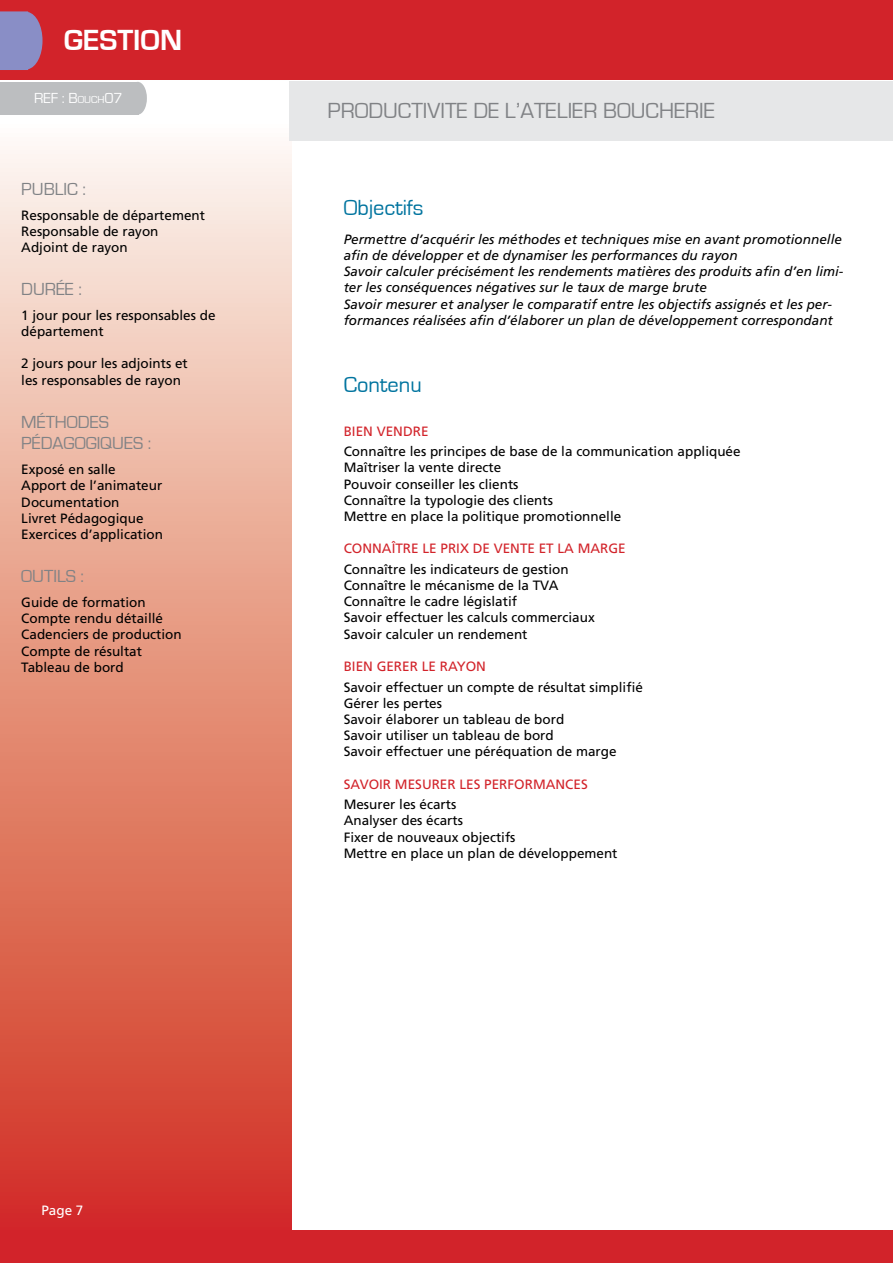
<style>
.page{position:relative;width:893px;height:1263px;background:#fff}
.page>*{position:absolute;margin:0;border:0;box-sizing:border-box;transform-origin:0 0}
.t1{font:700 30px "Eurostile";color:#fff}
.t2{font:22.5px "Eurostile";color:#808285}
.t3{font:22.5px "Eurostile";color:#00749f}
.t4{font:18px/21.6px "Eurostile";color:#808285}
.t5{font:15px "Eurostile";color:#fff}
.t6{font:13.5px/16.2px "Frutiger";color:#000}
.t7{font:italic 13.5px/16.2px "Frutiger";color:#000}
.t8{font:13.5px "Frutiger";color:#d2232a}
.t9{font:13.5px "Frutiger";color:#fff}
.s1{font-size:10.5px}
.s2{font-style:inherit}
</style>
<div class="page">
<div style="left:0;top:0;width:893px;height:79px;background:#d2232a"></div>
<svg style="left:0;top:140px;width:292px;height:1089px;background:#e59280"></svg>
<div style="left:0;top:1229px;width:893px;height:34px;background:#d2232a"></div>
<div style="left:289px;top:81px;width:604px;height:59px;background:#e6e7e8"></div>
<svg style="left:0;top:11px;width:43px;height:59px;background:#9082b5"></svg>
<div style="left:0;top:82px;width:139px;height:33px;background:#bcbec0"></div>
<div style="left:129px;top:82px;width:18px;height:33px;background:#bcbec0;border-radius:50%"></div>
<h1 class="t1" style="left:64px;top:24px;width:120px">GESTION</h1>
<p class="t5" style="left:34px;top:90px;width:90px">REF : B<span class="s1">OUCH</span><span class="s2">07</span></p>
<h3 class="t4" style="left:21px;top:178px;width:66px">PUBLIC :</h3>
<p class="t6" style="left:21px;top:207px;width:185px">Responsable de département<br>Responsable de rayon<br>Adjoint de rayon</p>
<h3 class="t4" style="left:21px;top:279px;width:62px">DURÉE :</h3>
<p class="t6" style="left:21px;top:307px;width:196px">1 jour pour les responsables de département</p>
<p class="t6" style="left:21px;top:356px;width:168px">2 jours pour les adjoints et les responsables de rayon</p>
<h3 class="t4" style="left:21px;top:411px;width:131px">MÉTHODES<br>PÉDAGOGIQUES :</h3>
<p class="t6" style="left:21px;top:461px;width:143px">Exposé en salle<br>Apport de l’animateur<br>Documentation<br>Livret Pédagogique<br>Exercices d’application</p>
<h3 class="t4" style="left:21px;top:566px;width:64px">OUTILS :</h3>
<p class="t6" style="left:21px;top:594px;width:162px">Guide de formation<br>Compte rendu détaillé<br>Cadenciers de production<br>Compte de résultat<br>Tableau de bord</p>
<h2 class="t2" style="left:327px;top:99px;width:389px">PRODUCTIVITE DE L’ATELIER BOUCHERIE</h2>
<h2 class="t3" style="left:344px;top:195px;width:81px">Objectifs</h2>
<p class="t7" style="left:344px;top:231px;width:501px">Permettre d’acquérir les méthodes et techniques mise en avant promotionnelle afin de développer et de dynamiser les performances du rayon<br>Savoir calculer précisément les rendements matières des produits afin d’en limi&shy;ter les conséquences négatives sur le taux de marge brute<br>Savoir mesurer et analyser le comparatif entre les objectifs assignés et les per&shy;formances réalisées afin d’élaborer un plan de développement correspondant</p>
<h2 class="t3" style="left:344px;top:372px;width:80px">Contenu</h2>
<p class="t8" style="left:344px;top:423px;width:86px">BIEN VENDRE</p>
<p class="t6" style="left:344px;top:443px;width:398px">Connaître les principes de base de la communication appliquée Maîtriser la vente directe<br>Pouvoir conseiller les clients<br>Connaître la typologie des clients<br>Mettre en place la politique promotionnelle</p>
<p class="t8" style="left:344px;top:541px;width:284px">CONNAÎTRE LE PRIX DE VENTE ET LA MARGE</p>
<p class="t6" style="left:344px;top:561px;width:253px">Connaître les indicateurs de gestion Connaître le mécanisme de la TVA Connaître le cadre législatif<br>Savoir effectuer les calculs commerciaux Savoir calculer un rendement</p>
<p class="t8" style="left:344px;top:658px;width:144px">BIEN GERER LE RAYON</p>
<p class="t6" style="left:344px;top:679px;width:301px">Savoir effectuer un compte de résultat simplifié Gérer les pertes<br>Savoir élaborer un tableau de bord<br>Savoir utiliser un tableau de bord<br>Savoir effectuer une péréquation de marge</p>
<p class="t8" style="left:344px;top:776px;width:246px">SAVOIR MESURER LES PERFORMANCES</p>
<p class="t6" style="left:344px;top:796px;width:275px">Mesurer les écarts<br>Analyser des écarts<br>Fixer de nouveaux objectifs<br>Mettre en place un plan de développement</p>
<p class="t9" style="left:41px;top:1203px;width:44px">Page 7</p>
</div>
